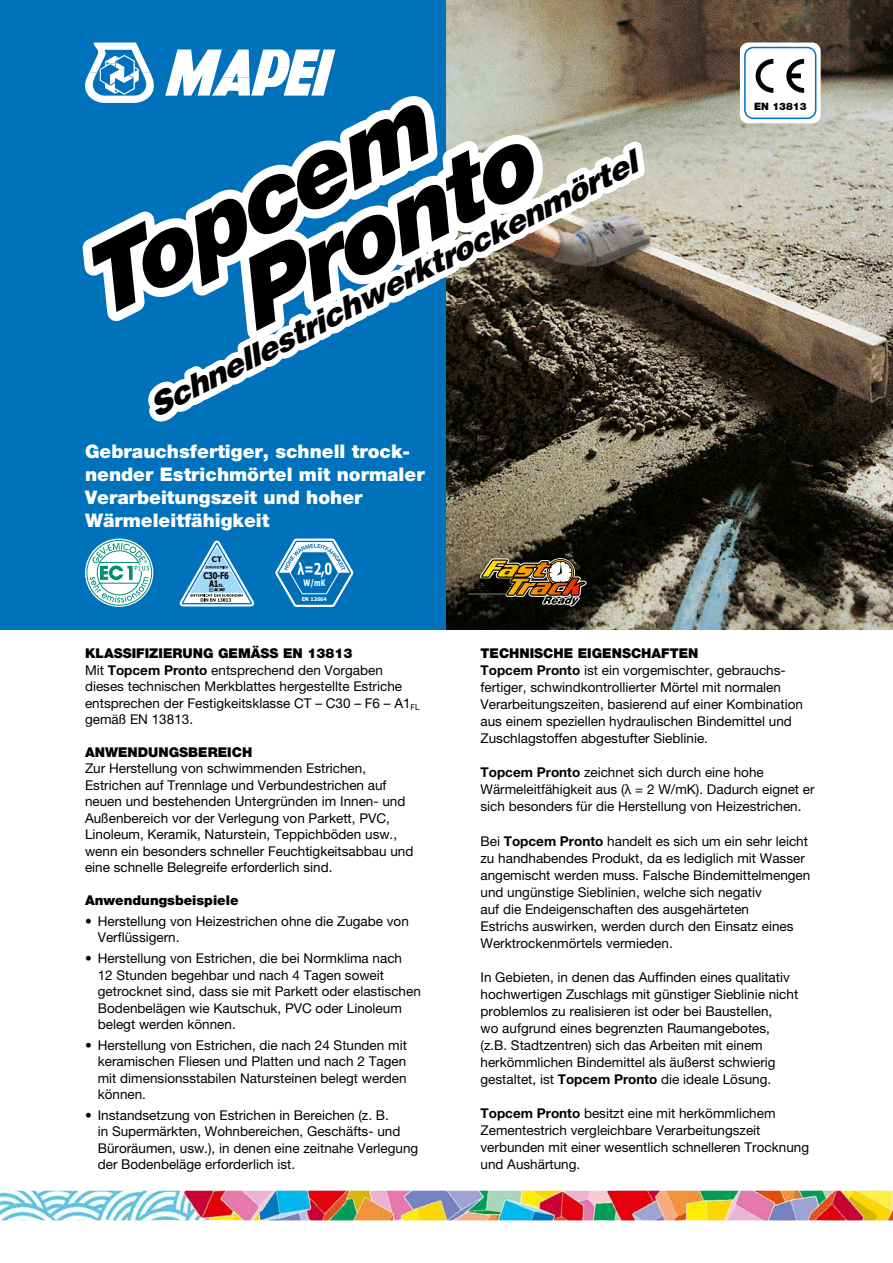
<style>
.page{position:relative;width:893px;height:1263px;background:#fff}
.page>*{position:absolute;margin:0;border:0;box-sizing:border-box;transform-origin:0 0}
.t1{font:italic 900 95.85px/80.4px "Helvetica Neue LTW1 G";color:#fff}
.t2{font:italic 900 30.6px "Helvetica";color:#fff}
.t3{font:900 18.75px/23.2px "Helvetica Neue LTW1 G";color:#fff}
.t4{font:13.5px/17.1px "Helvetica Neue LTW1 G";color:#000}
.t5{font:900 13.5px "Helvetica Neue LTW1 G";color:#000}
.t6{font:900 10.2px "Helvetica Neue LTW1 G";color:#000}
.t7{font:700 9.3px/8.1px "Tahoma";letter-spacing:-.03em;color:#000;text-align:center;scale:.8 1}
.t8{font:700 8.85px "Tahoma";color:#fff;scale:.75 1}
.t9{font:700 7.65px "Tahoma";color:#000}
.t10{font:700 5.25px "Tahoma";color:#fff}
.s1{font-size:4.35px}
.s2{font-weight:900}
.s3{font-weight:700}
</style>
<div class="page">
<div style="left:0;top:0;width:451px;height:629px;background:#0071bb"></div>
<img style="left:0;top:1191px;width:893px;height:29px">
<svg style="left:85px;top:43px;width:69px;height:60px"></svg>
<svg style="left:165px;top:50px;width:170px;height:46px"></svg>
<img style="left:446px;top:0;width:447px;height:629px">
<svg style="left:235px;top:219px;width:47px;height:51px"></svg>
<div style="left:740px;top:43px;width:81px;height:80px;background:#fff;border-radius:9px"></div>
<div style="left:744px;top:47px;width:72px;height:72px;border:2px solid #0071bb;border-radius:9px"></div>
<svg style="left:756px;top:59px;width:17px;height:34px"></svg>
<svg style="left:786px;top:59px;width:18px;height:34px"></svg>
<svg style="left:87px;top:540px;width:65px;height:66px"></svg>
<svg style="left:180px;top:541px;width:74px;height:65px"></svg>
<hr style="left:473px;top:588px;width:38px;height:1px;background:#000">
<hr style="left:471px;top:590px;width:39px;height:1px;background:#000">
<hr style="left:470px;top:592px;width:38px;height:1px;background:#000">
<hr style="left:468px;top:594px;width:39px;height:1px;background:#000">
<svg style="left:474px;top:558px;width:113px;height:48px;background:#685330"></svg>
<svg style="left:275px;top:539px;width:78px;height:67px"></svg>
<h1 class="t1" style="left:188px;top:194px;width:324px;text-indent:-131px;rotate:-27deg">Topcem<br>Pronto</h1>
<h2 class="t2" style="left:141px;top:390px;width:546px;rotate:-27deg">Schnellestrichwerktrockenmörtel</h2>
<h3 class="t3" style="left:85px;top:439px;width:341px">Gebrauchsfertiger, schnell trock&shy;nender Estrichmörtel mit normaler<br>Verarbeitungszeit und hoher<br>Wärmeleitfähigkeit</h3>
<p class="t9" style="left:212px;top:554px;width:11px">CT</p>
<p class="t7" style="left:203px;top:571px;width:33px">C30-F6<br>A1<span class="s1">FL</span></p>
<p class="t8" style="left:304px;top:576px;width:31px">W/mK</p>
<p class="t10" style="left:302px;top:596px;width:27px">EN 12664</p>
<p class="t6" style="left:754px;top:100px;width:54px">EN 13813</p>
<p class="t4" style="left:85px;top:645px;width:336px;line-height:16.5px"><span class="s2">KLASSIFIZIERUNG GEMÄSS EN 13813<br></span>Mit <span class="s3">Topcem Pronto</span> entsprechend den Vorgaben dieses technischen Merkblattes hergestellte Estriche entsprechen der Festigkeitsklasse CT – C30 – F6 – A1<sub>FL </sub>gemäß EN 13813.</p>
<p class="t5" style="left:85px;top:744px;width:169px">ANWENDUNGSBEREICH</p>
<p class="t4" style="left:85px;top:760px;width:330px;line-height:16.5px">Zur Herstellung von schwimmenden Estrichen, Estrichen auf Trennlage und Verbundestrichen auf neuen und bestehenden Untergründen im Innen- und Außenbereich vor der Verlegung von Parkett, PVC, Linoleum, Keramik, Naturstein, Teppichböden usw., wenn ein besonders schneller Feuchtigkeitsabbau und eine schnelle Belegreife erforderlich sind.</p>
<p class="t5" style="left:85px;top:892px;width:155px">Anwendungsbeispiele</p>
<p class="t4" style="left:98px;top:913px;width:313px;line-height:16.5px;text-indent:-13px">• Herstellung von Heizestrichen ohne die Zugabe von<br>Verflüssigern.</p>
<p class="t4" style="left:98px;top:950px;width:325px;line-height:16.5px;text-indent:-13px">• Herstellung von Estrichen, die bei Normklima nach<br>12 Stunden begehbar und nach 4 Tagen soweit getrocknet sind, dass sie mit Parkett oder elastischen Bodenbelägen wie Kautschuk, PVC oder Linoleum belegt werden können.</p>
<p class="t4" style="left:98px;top:1037px;width:311px;line-height:16.5px;text-align:justify;text-indent:-13px">• Herstellung von Estrichen, die nach 24 Stunden mit keramischen Fliesen und Platten und nach 2 Tagen mit dimensionsstabilen Natursteinen belegt werden können.</p>
<p class="t4" style="left:98px;top:1107px;width:322px;line-height:16.5px;text-indent:-13px">• Instandsetzung von Estrichen in Bereichen (z. B.<br>in Supermärkten, Wohnbereichen, Geschäfts- und Büroräumen, usw.), in denen eine zeitnahe Verlegung der Bodenbeläge erforderlich ist.</p>
<p class="t4" style="left:480px;top:645px;width:324px"><span class="s2">TECHNISCHE EIGENSCHAFTEN<br></span><span class="s3">Topcem Pronto</span> ist ein vorgemischter, gebrauchs&shy;fertiger, schwindkontrollierter Mörtel mit normalen Verarbeitungszeiten, basierend auf einer Kombination aus einem speziellen hydraulischen Bindemittel und Zuschlagstoffen abgestufter Sieblinie.</p>
<p class="t4" style="left:480px;top:764px;width:336px"><span class="s3">Topcem Pronto</span> zeichnet sich durch eine hohe<br>Wärmeleitfähigkeit aus (λ = 2 W/mK). Dadurch eignet er sich besonders für die Herstellung von Heizestrichen.</p>
<p class="t4" style="left:480px;top:832px;width:331px">Bei <span class="s3">Topcem Pronto</span> handelt es sich um ein sehr leicht zu handhabendes Produkt, da es lediglich mit Wasser angemischt werden muss. Falsche Bindemittelmengen und ungünstige Sieblinien, welche sich negativ<br>auf die Endeigenschaften des ausgehärteten<br>Estrichs auswirken, werden durch den Einsatz eines Werktrockenmörtels vermieden.</p>
<p class="t4" style="left:480px;top:968px;width:319px">In Gebieten, in denen das Auffinden eines qualitativ hochwertigen Zuschlags mit günstiger Sieblinie nicht problemlos zu realisieren ist oder bei Baustellen,<br>wo aufgrund eines begrenzten Raumangebotes, (z.B. Stadtzentren) sich das Arbeiten mit einem herkömmlichen Bindemittel als äußerst schwierig gestaltet, ist <span class="s3">Topcem Pronto</span> die ideale Lösung.</p>
<p class="t4" style="left:480px;top:1105px;width:330px"><span class="s3">Topcem Pronto</span> besitzt eine mit herkömmlichem Zementestrich vergleichbare Verarbeitungszeit verbunden mit einer wesentlich schnelleren Trocknung und Aushärtung.</p>
</div>
